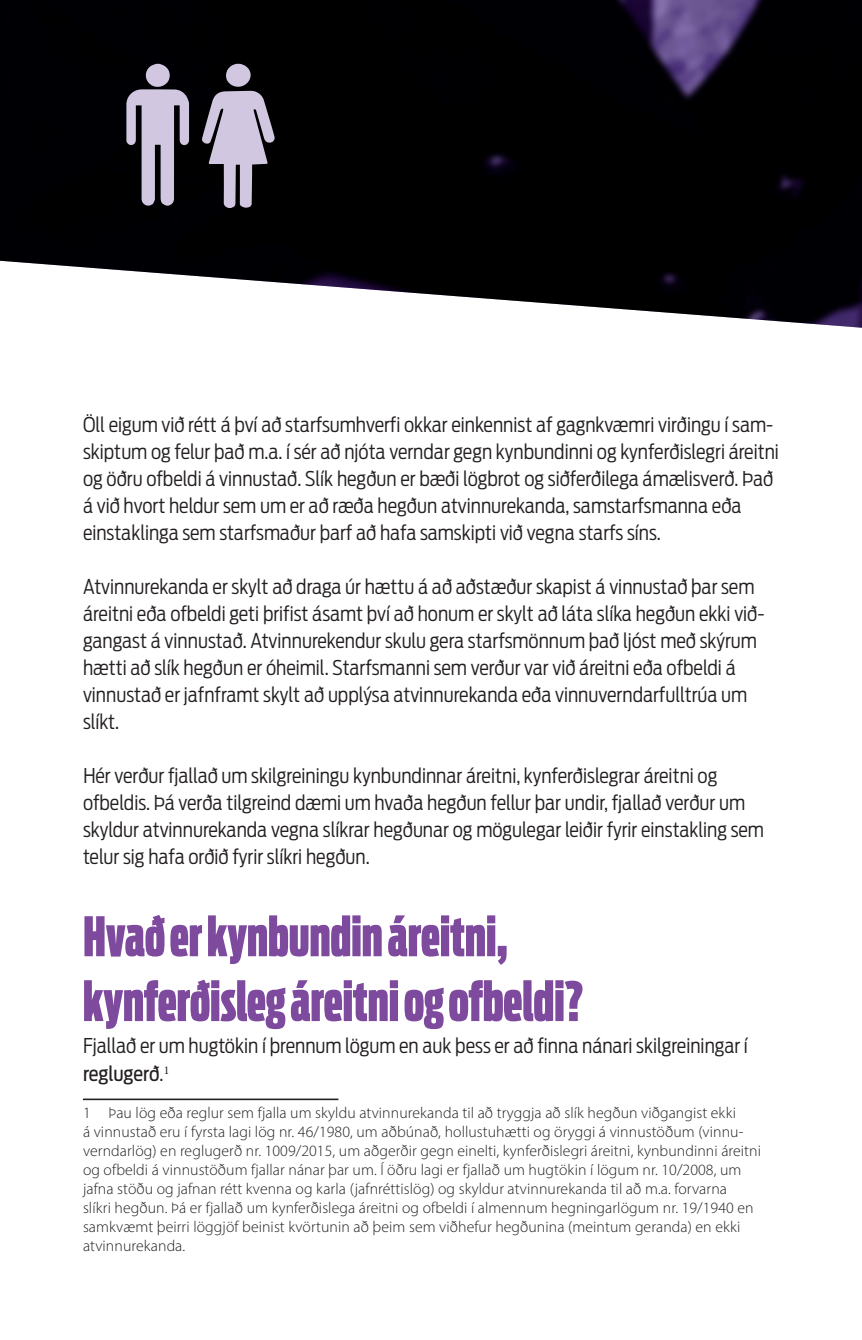
<style>
.page{position:relative;width:862px;height:1340px;background:#fff}
.page>*{position:absolute;margin:0;border:0;box-sizing:border-box;transform-origin:0 0}
.t1{font:900 54px/64.8px "Ford Antenna Comp";color:#7e4a9d}
.t2{font:300 20.25px/27px "Ford Antenna Cond";color:#231f20}
.t3{font:300 15.75px/18.9px "Myriad Pro";letter-spacing:.005em;color:#231f20}
.s1{font-weight:400}
</style>
<div class="page">
<img style="left:0;top:0;width:861px;height:328px">
<hr style="left:83px;top:1098px;width:255px;height:2px;background:#231f20">
<svg style="left:202px;top:64px;width:72px;height:144px;background:#6e6977"></svg>
<svg style="left:126px;top:64px;width:63px;height:142px;background:#736d7c"></svg>
<p class="t2" style="left:83px;top:409px;width:697px">Öll eigum við rétt á því að starfsumhverfi okkar einkennist af gagnkvæmri virðingu í sam&shy;skiptum og felur það m.a. í sér að njóta verndar gegn kynbundinni og kynferðislegri áreitni og öðru ofbeldi á vinnustað. Slík hegðun er bæði lögbrot og siðferðilega ámælisverð. Það á við hvort heldur sem um er að ræða hegðun atvinnurekanda, samstarfsmanna eða einstaklinga sem starfsmaður þarf að hafa samskipti við vegna starfs síns.</p>
<p class="t2" style="left:83px;top:571px;width:682px">Atvinnurekanda er skylt að draga úr hættu á að aðstæður skapist á vinnustað þar sem áreitni eða ofbeldi geti þrifist ásamt því að honum er skylt að láta slíka hegðun ekki við&shy;gangast á vinnustað. Atvinnurekendur skulu gera starfsmönnum það ljóst með skýrum hætti að slík hegðun er óheimil. Starfsmanni sem verður var við áreitni eða ofbeldi á vinnustað er jafnframt skylt að upplýsa atvinnurekanda eða vinnuverndarfulltrúa um slíkt.</p>
<p class="t2" style="left:83px;top:760px;width:682px">Hér verður fjallað um skilgreiningu kynbundinnar áreitni, kynferðislegrar áreitni og ofbeldis. Þá verða tilgreind dæmi um hvaða hegðun fellur þar undir, fjallað verður um skyldur atvinnurekanda vegna slíkrar hegðunar og mögulegar leiðir fyrir einstakling sem telur sig hafa orðið fyrir slíkri hegðun.</p>
<p class="t1" style="left:83px;top:898px;width:501px">Hvað er kynbundin áreitni, kynferðisleg áreitni og ofbeldi?</p>
<p class="t2" style="left:83px;top:1030px;width:666px">Fjallað er um hugtökin í þrennum lögum en auk þess er að finna nánari skilgreiningar í <span class="s1">reglugerð</span>.<sup>1</sup></p>
<p class="t3" style="left:83px;top:1103px;width:679px">1 Þau lög eða reglur sem fjalla um skyldu atvinnurekanda til að tryggja að slík hegðun viðgangist ekki<br>á vinnustað eru í fyrsta lagi lög nr. 46/1980, um aðbúnað, hollustuhætti og öryggi á vinnustöðum (vinnu&shy;verndarlög) en reglugerð nr. 1009/2015, um aðgerðir gegn einelti, kynferðislegri áreitni, kynbundinni áreitni og ofbeldi á vinnustöðum fjallar nánar þar um. Í öðru lagi er fjallað um hugtökin í lögum nr. 10/2008, um jafna stöðu og jafnan rétt kvenna og karla (jafnréttislög) og skyldur atvinnurekanda til að m.a. forvarna<br>slíkri hegðun. Þá er fjallað um kynferðislega áreitni og ofbeldi í almennum hegningarlögum nr. 19/1940 en samkvæmt þeirri löggjöf beinist kvörtunin að þeim sem viðhefur hegðunina (meintum geranda) en ekki atvinnurekanda.</p>
</div>
